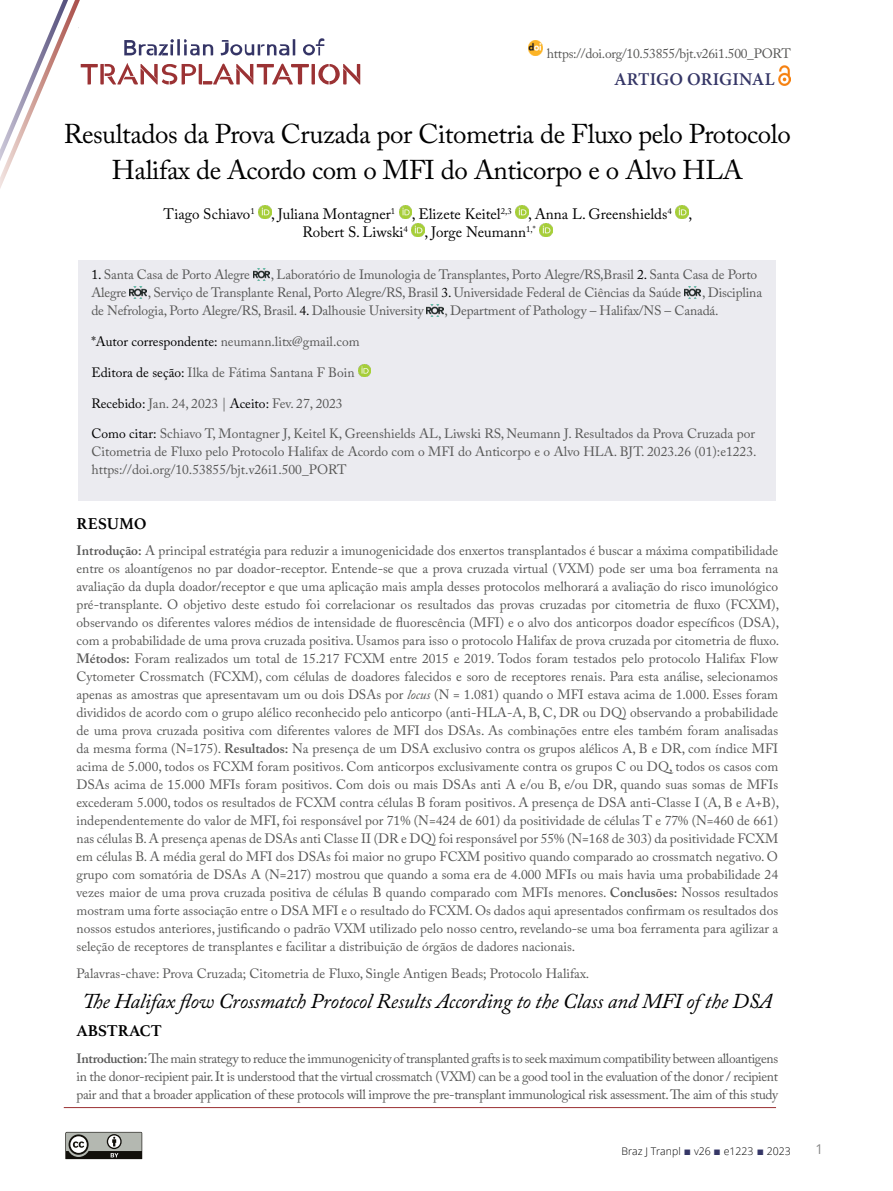
<style>
.page{position:relative;width:893px;height:1191px;background:#fff}
.page>*{position:absolute;margin:0;border:0;box-sizing:border-box;transform-origin:0 0}
.t1{font:27px/36px "Adobe Caslon Pro";letter-spacing:-.015em;color:#000;text-align:center}
.t2{font:italic 21px "Adobe Caslon Pro";letter-spacing:-.01em;color:#000}
.t3{font:600 18px "Minion Pro";letter-spacing:.01em;color:#353666}
.t4{font:700 16.5px "Athelas";color:#000}
.t5{font:15px/18px "Adobe Caslon Pro";color:#000}
.t6{font:13.5px/18px "Adobe Caslon Pro";letter-spacing:-.01em;color:#575756;text-align:justify}
.t7{font:13.5px "Open Sans";color:#878787}
.t8{font:300 10.5px "Open Sans";color:#000}
.s1{color:#000}
.s2{font-weight:600}
.s3{font-style:italic}
.s4{font-family:"Times New Roman";font-weight:400;font-size:12px;color:#353666}
</style>
<div class="page">
<svg style="left:399px;top:206px;width:13px;height:12px"></svg>
<svg style="left:516px;top:206px;width:12px;height:12px"></svg>
<svg style="left:676px;top:206px;width:12px;height:12px"></svg>
<svg style="left:412px;top:224px;width:12px;height:12px"></svg>
<svg style="left:539px;top:224px;width:13px;height:12px"></svg>
<div style="left:79px;top:260px;width:697px;height:241px;background:#ebebf0"></div>
<img style="left:253px;top:269px;width:16px;height:11px">
<img style="left:130px;top:287px;width:16px;height:11px">
<img style="left:684px;top:287px;width:17px;height:11px">
<img style="left:427px;top:305px;width:16px;height:11px">
<svg style="left:358px;top:364px;width:13px;height:13px"></svg>
<svg style="left:0;top:0;width:360px;height:219px"></svg>
<img style="left:528px;top:41px;width:15px;height:14px">
<img style="left:778px;top:66px;width:12px;height:19px">
<hr style="left:64px;top:1107px;width:712px;height:1px;background:#9b3134">
<svg style="left:65px;top:1131px;width:78px;height:28px;background:#858681"></svg>
<p class="t6" style="left:547px;top:45px;width:245px">https://doi.org/10.53855/bjt.v26i1.500_PORT</p>
<h3 class="t3" style="left:614px;top:67px;width:162px">ARTIGO ORIGINAL</h3>
<h1 class="t1" style="left:64px;top:116px;width:729px">Resultados da Prova Cruzada por Citometria de Fluxo pelo Protocolo<br>Halifax de Acordo com o MFI do Anticorpo e o Alvo HLA</h1>
<p class="t5" style="left:302px;top:204px;width:391px;text-indent:-139px">Tiago Schiavo<sup>1</sup> , Juliana Montagner<sup>1</sup> , Elizete Keitel<sup>2,3</sup> , Anna L. Greenshields<sup>4</sup> ,<br>Robert S. Liwski<sup>4</sup> , Jorge Neumann<sup>1,*</sup></p>
<p class="t6" style="left:91px;top:265px;width:160px"><span class="s1">1.</span> Santa Casa de Porto Alegre</p>
<p class="t6" style="left:271px;top:265px;width:488px">, Laboratório de Imunologia de Transplantes, Porto Alegre/RS,Brasil <span class="s1">2.</span> Santa Casa de Porto</p>
<p class="t6" style="left:91px;top:283px;width:37px">Alegre</p>
<p class="t6" style="left:148px;top:283px;width:535px">, Serviço de Transplante Renal, Porto Alegre/RS, Brasil <span class="s1">3.</span> Universidade Federal de Ciências da Saúde</p>
<p class="t6" style="left:702px;top:283px;width:61px">, Disciplina</p>
<p class="t6" style="left:91px;top:301px;width:334px">de Nefrologia, Porto Alegre/RS, Brasil. <span class="s1">4.</span> Dalhousie University</p>
<p class="t6" style="left:445px;top:301px;width:276px">, Department of Pathology – Halifax/NS – Canadá.</p>
<p class="t6" style="left:91px;top:332px;width:270px"><span class="s1">*Autor correspondente:</span> neumann.litx@gmail.com</p>
<p class="t6" style="left:91px;top:363px;width:265px"><span class="s1">Editora de seção:</span> Ilka de Fátima Santana F Boin</p>
<p class="t6" style="left:91px;top:394px;width:253px"><span class="s1">Recebido:</span> Jan. 24, 2023 | <span class="s1">Aceito:</span> Fev. 27, 2023</p>
<p class="t6" style="left:91px;top:425px;width:667px"><span class="s1">Como citar:</span> Schiavo T, Montagner J, Keitel K, Greenshields AL, Liwski RS, Neumann J. Resultados da Prova Cruzada por Citometria de Fluxo pelo Protocolo Halifax de Acordo com o MFI do Anticorpo e o Alvo HLA. BJT. 2023.26 (01):e1223. https://doi.org/10.53855/bjt.v26i1.500_PORT</p>
<p class="t4" style="left:77px;top:510px;width:71px">RESUMO</p>
<p class="t6" style="left:77px;top:542px;width:704px"><span class="s2">Introdução:</span> A principal estratégia para reduzir a imunogenicidade dos enxertos transplantados é buscar a máxima compatibilidade entre os aloantígenos no par doador-receptor. Entende-se que a prova cruzada virtual (VXM) pode ser uma boa ferramenta na avaliação da dupla doador/receptor e que uma aplicação mais ampla desses protocolos melhorará a avaliação do risco imunológico pré-transplante. O objetivo deste estudo foi correlacionar os resultados das provas cruzadas por citometria de fluxo (FCXM), observando os diferentes valores médios de intensidade de fluorescência (MFI) e o alvo dos anticorpos doador específicos (DSA), com a probabilidade de uma prova cruzada positiva. Usamos para isso o protocolo Halifax de prova cruzada por citometria de fluxo.<br><span class="s2">Métodos:</span> Foram realizados um total de 15.217 FCXM entre 2015 e 2019. Todos foram testados pelo protocolo Halifax Flow Cytometer Crossmatch (FCXM), com células de doadores falecidos e soro de receptores renais. Para esta análise, selecionamos apenas as amostras que apresentavam um ou dois DSAs por <span class="s3">locus</span> (N = 1.081) quando o MFI estava acima de 1.000. Esses foram divididos de acordo com o grupo alélico reconhecido pelo anticorpo (anti-HLA-A, B, C, DR ou DQ) observando a probabilidade de uma prova cruzada positiva com diferentes valores de MFI dos DSAs. As combinações entre eles também foram analisadas da mesma forma (N=175). <span class="s2">Resultados:</span> Na presença de um DSA exclusivo contra os grupos alélicos A, B e DR, com índice MFI acima de 5.000, todos os FCXM foram positivos. Com anticorpos exclusivamente contra os grupos C ou DQ, todos os casos com DSAs acima de 15.000 MFIs foram positivos. Com dois ou mais DSAs anti A e/ou B, e/ou DR, quando suas somas de MFIs excederam 5.000, todos os resultados de FCXM contra células B foram positivos. A presença de DSA anti-Classe I (A, B e A+B), independentemente do valor de MFI, foi responsável por 71% (N=424 de 601) da positividade de células T e 77% (N=460 de 661) nas células B. A presença apenas de DSAs anti Classe II (DR e DQ) foi responsável por 55% (N=168 de 303) da positividade FCXM em células B. A média geral do MFI dos DSAs foi maior no grupo FCXM positivo quando comparado ao crossmatch negativo. O grupo com somatória de DSAs A (N=217) mostrou que quando a soma era de 4.000 MFIs ou mais havia uma probabilidade 24 vezes maior de uma prova cruzada positiva de células B quando comparado com MFIs menores. <span class="s2">Conclusões:</span> Nossos resultados mostram uma forte associação entre o DSA MFI e o resultado do FCXM. Os dados aqui apresentados confirmam os resultados dos nossos estudos anteriores, justificando o padrão VXM utilizado pelo nosso centro, revelando-se uma boa ferramenta para agilizar a seleção de receptores de transplantes e facilitar a distribuição de órgãos de dadores nacionais.</p>
<p class="t6" style="left:77px;top:964px;width:514px">Palavras-chave: Prova Cruzada; Citometria de Fluxo, Single Antigen Beads; Protocolo Halifax.</p>
<h2 class="t2" style="left:83px;top:988px;width:691px">The Halifax flow Crossmatch Protocol Results According to the Class and MFI of the DSA</h2>
<p class="t4" style="left:77px;top:1017px;width:87px">ABSTRACT</p>
<p class="t6" style="left:77px;top:1049px;width:703px"><span class="s2">Introduction:</span> The main strategy to reduce the immunogenicity of transplanted grafts is to seek maximum compatibility between alloantigens in the donor-recipient pair. It is understood that the virtual crossmatch (VXM) can be a good tool in the evaluation of the donor / recipient pair and that a broader application of these protocols will improve the pre-transplant immunological risk assessment. The aim of this study</p>
<p class="t8" style="left:622px;top:1144px;width:171px">Braz J Tranpl <span class="s4">■</span> v26 <span class="s4">■</span> e1223 <span class="s4">■</span> 2023</p>
<p class="t7" style="left:816px;top:1139px;width:9px">1</p>
</div>
